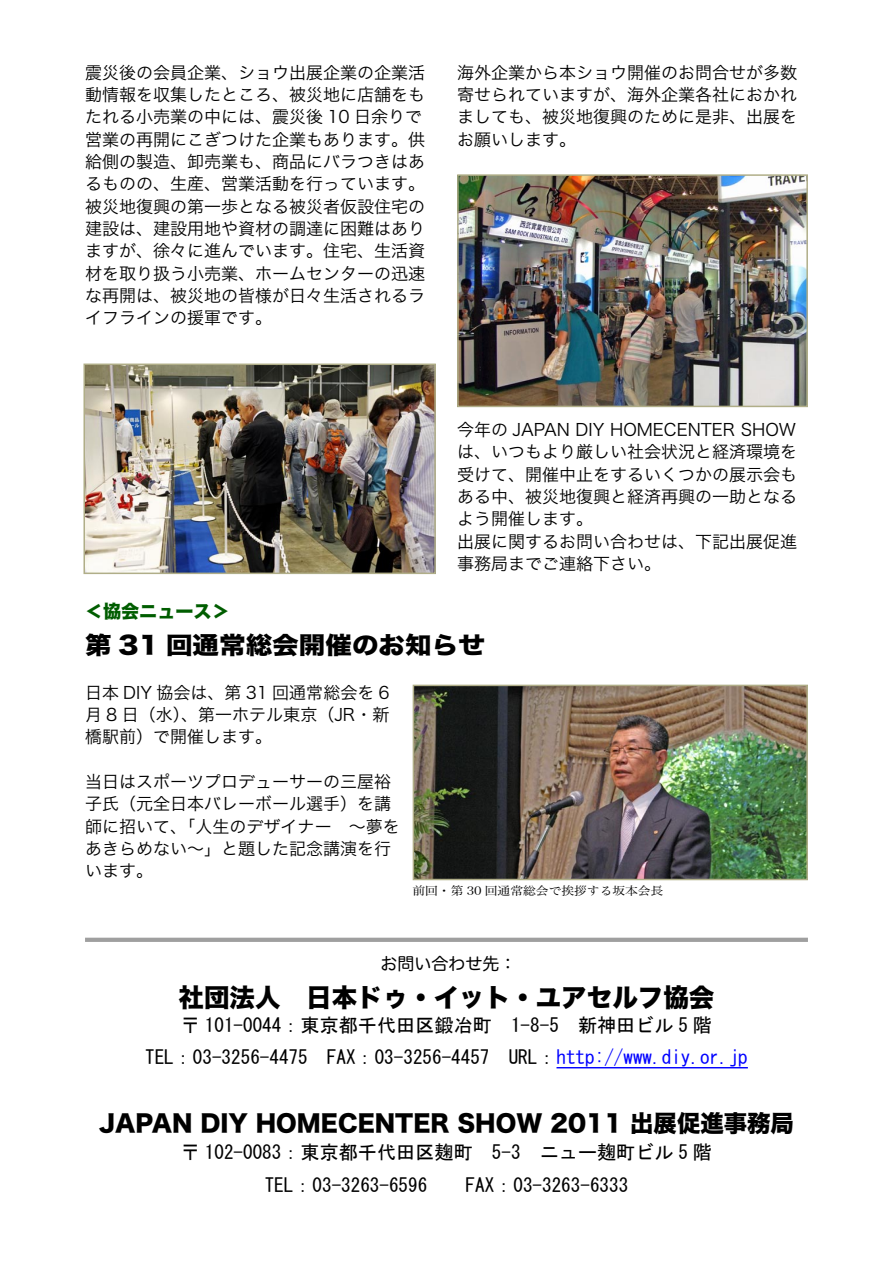
<style>
.page{position:relative;width:893px;height:1263px;background:#fff}
.page>*{position:absolute;margin:0;border:0;box-sizing:border-box;transform-origin:0 0}
.t1{font:25.5px "Hira Kaku Std W8";color:#000}
.標準{font:23.85px "Hira Kaku Std W8";color:#000;scale:1.11 1}
.標準-2{font:23.4px "Hira Kaku Std W8";color:#000}
.標準-3{font:19.2px "MS Gothic";color:#000}
.標準-4{font:18px "Hira Kaku Std W8";color:#005d00}
.標準-5{font:16.95px/22.4px "Hira Kaku Pro W3";color:#000}
.t2{font:16.95px "Hira Maru Pro W4";color:#000}
.t3{font:11.55px "Hira Min Pro W3";color:#000;scale:1.11 1}
.s1{color:#00f}
</style>
<div class="page">
<hr style="left:556px;top:1067px;width:192px;height:1px;background:#00f">
<hr style="left:85px;top:938px;width:723px;height:4px;background:#9f9f9f">
<img style="left:460px;top:177px;width:345px;height:227px">
<div style="left:457px;top:174px;width:351px;height:233px;border:2px solid #b0ae88"></div>
<img style="left:86px;top:367px;width:347px;height:204px">
<div style="left:83px;top:364px;width:353px;height:210px;border:2px solid #b0ae88"></div>
<img style="left:416px;top:688px;width:389px;height:189px">
<div style="left:413px;top:685px;width:395px;height:195px;border:2px solid #b0ae88"></div>
<p class="標準-5" style="left:85px;top:60px;width:342px">震災後の会員企業、ショウ出展企業の企業活動情報を収集したところ、被災地に店舗をもたれる小売業の中には、震災後 10 日余りで営業の再開にこぎつけた企業もあります。供給側の製造、卸売業も、商品にバラつきはあるものの、生産、営業活動を行っています。被災地復興の第一歩となる被災者仮設住宅の建設は、建設用地や資材の調達に困難はありますが、徐々に進んでいます。住宅、生活資材を取り扱う小売業、ホームセンターの迅速な再開は、被災地の皆様が日々生活されるライフラインの援軍です。</p>
<p class="標準-5" style="left:457px;top:60px;width:342px;text-align:justify">海外企業から本ショウ開催のお問合せが多数寄せられていますが、海外企業各社におかれましても、被災地復興のために是非、出展をお願いします。</p>
<p class="標準-5" style="left:457px;top:417px;width:342px;text-align:justify">今年の JAPAN DIY HOMECENTER SHOWは、いつもより厳しい社会状況と経済環境を受けて、開催中止をするいくつかの展示会もある中、被災地復興と経済再興の一助となるよう開催します。</p>
<p class="標準-5" style="left:457px;top:529px;width:342px">出展に関するお問い合わせは、下記出展促進事務局までご連絡下さい。</p>
<p class="標準-4" style="left:85px;top:601px;width:146px">＜協会ニュース＞</p>
<p class="標準" style="left:85px;top:632px;width:362px">第 31 回通常総会開催のお知らせ</p>
<p class="標準-5" style="left:85px;top:680px;width:306px;text-align:justify">日本 DIY 協会は、第 31 回通常総会を 6月 8 日（水）、第一ホテル東京（JR・新橋駅前）で開催します。</p>
<p class="標準-5" style="left:85px;top:769px;width:316px">当日はスポーツプロデューサーの三屋裕子氏（元全日本バレーボール選手）を講師に招いて、「人生のデザイナー　～夢をあきらめない～」と題した記念講演を行います。</p>
<p class="t3" style="left:412px;top:880px;width:228px">前回・第 30 回通常総会で挨拶する坂本会長</p>
<p class="t2" style="left:381px;top:949px;width:138px">お問い合わせ先：</p>
<p class="t1" style="left:179px;top:983px;width:537px">社団法人　日本ドゥ・イット・ユアセルフ協会</p>
<p class="標準-3" style="left:181px;top:1016px;width:532px">〒 101-0044：東京都千代田区鍛冶町　1-8-5　新神田ビル 5 階</p>
<p class="標準-3" style="left:145px;top:1048px;width:604px">TEL：03-3256-4475　FAX：03-3256-4457　URL：<span class="s1">http://www.diy.or.jp</span></p>
<p class="標準-2" style="left:99px;top:1110px;width:696px">JAPAN DIY HOMECENTER SHOW 2011 出展促進事務局</p>
<p class="標準-3" style="left:181px;top:1143px;width:532px">〒 102-0083：東京都千代田区麹町　5-3　ニュー麹町ビル 5 階</p>
<p class="標準-3" style="left:265px;top:1176px;width:365px">TEL：03-3263-6596　　FAX：03-3263-6333</p>
</div>
